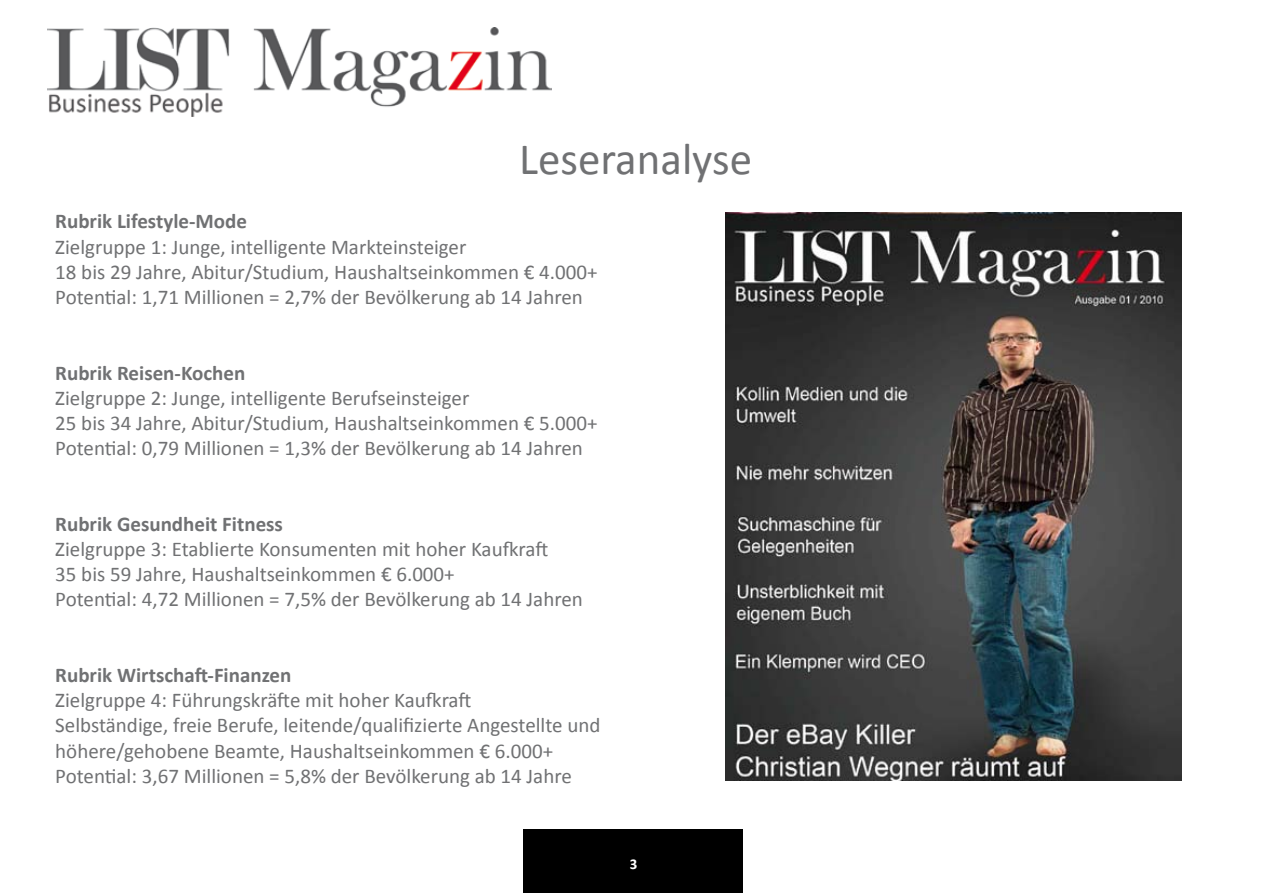
<style>
.page{position:relative;width:1263px;height:893px;background:#fff}
.page>*{position:absolute;margin:0;border:0;box-sizing:border-box;transform-origin:0 0}
.t1{font:45px "Calibri";color:#707173}
.t2{font:21px/25.2px "Calibri";color:#707173}
.t3{font:700 21px "Calibri";color:#707173}
</style>
<div class="page">
<img style="left:48px;top:28px;width:503px;height:88px">
<div style="left:523px;top:829px;width:219px;height:64px;background:#000"></div>
<img style="left:725px;top:213px;width:457px;height:567px">
<h1 class="t1" style="left:519px;top:131px;width:235px">Leseranalyse</h1>
<p class="t3" style="left:55px;top:208px;width:193px">Rubrik Lifestyle-Mode</p>
<p class="t2" style="left:55px;top:233px;width:544px">Zielgruppe 1: Junge, intelligente Markteinsteiger<br>18 bis 29 Jahre, Abitur/Studium, Haushaltseinkommen € 4.000+<br>Potential: 1,71 Millionen = 2,7% der Bevölkerung ab 14 Jahren</p>
<p class="t3" style="left:55px;top:360px;width:192px">Rubrik Reisen-Kochen</p>
<p class="t2" style="left:55px;top:384px;width:544px">Zielgruppe 2: Junge, intelligente Berufseinsteiger<br>25 bis 34 Jahre, Abitur/Studium, Haushaltseinkommen € 5.000+<br>Potential: 0,79 Millionen = 1,3% der Bevölkerung ab 14 Jahren</p>
<p class="t3" style="left:55px;top:511px;width:229px">Rubrik Gesundheit Fitness</p>
<p class="t2" style="left:55px;top:535px;width:529px">Zielgruppe 3: Etablierte Konsumenten mit hoher Kaufkraft<br>35 bis 59 Jahre, Haushaltseinkommen € 6.000+<br>Potential: 4,72 Millionen = 7,5% der Bevölkerung ab 14 Jahren</p>
<p class="t3" style="left:55px;top:662px;width:238px">Rubrik Wirtschaft-Finanzen</p>
<p class="t2" style="left:55px;top:687px;width:547px">Zielgruppe 4: Führungskräfte mit hoher Kaufkraft<br>Selbständige, freie Berufe, leitende/qualifizierte Angestellte und höhere/gehobene Beamte, Haushaltseinkommen € 6.000+ Potential: 3,67 Millionen = 5,8% der Bevölkerung ab 14 Jahre</p>
</div>
